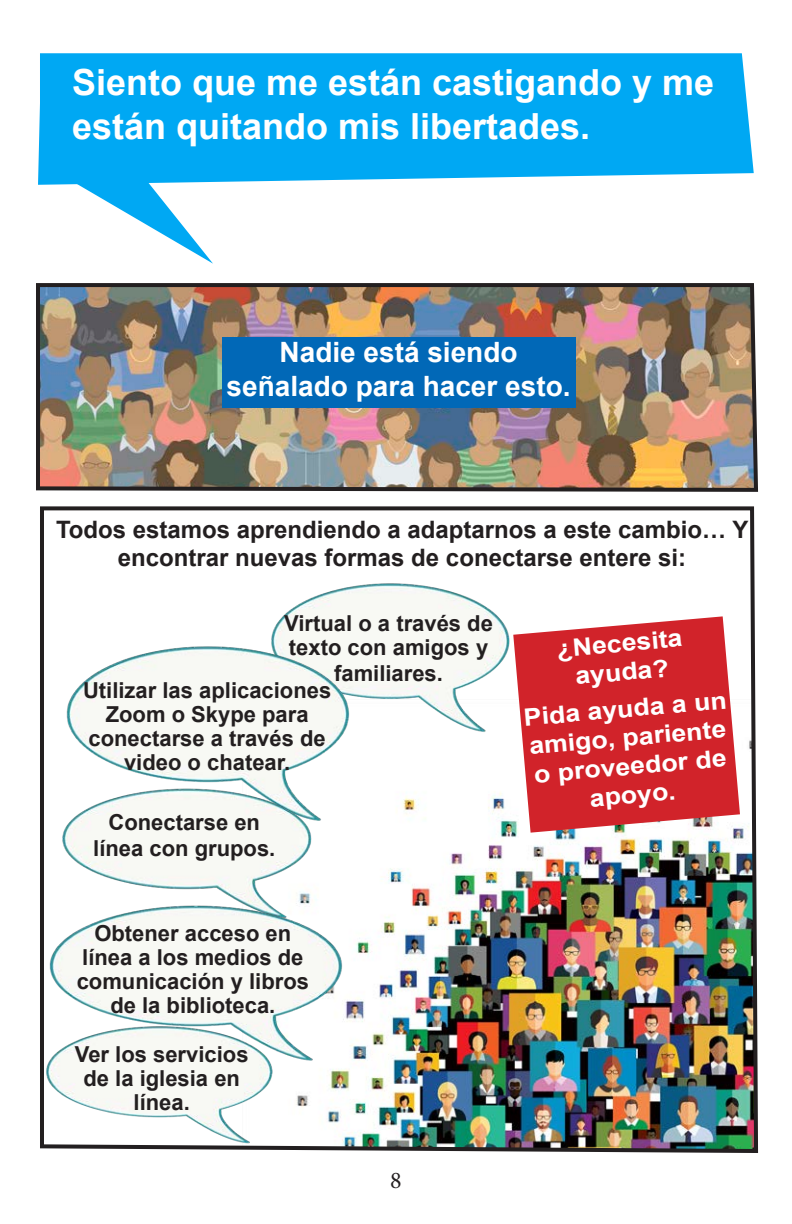
<style>
.page{position:relative;width:792px;height:1224px;background:#fff}
.page>*{position:absolute;margin:0;border:0;box-sizing:border-box;transform-origin:0 0}
.t1{font:700 36px/43.2px "Arial";color:#fff}
.t2{font:700 28px/33.6px "Arial";color:#fff;text-align:center}
.t3{font:700 24px/28.8px "Arial";color:#231f20;text-align:center}
.t4{font:700 24px/28.8px "Arial";color:#fff;text-align:center;scale:1.11 1}
.t5{font:24px "Minion Pro";color:#231f20}
.t6{font:700 22px/24px "Arial";color:#231f20;text-align:center}
</style>
<div class="page">
<img style="left:40px;top:506px;width:719px;height:647px">
<img style="left:36px;top:283px;width:723px;height:209px">
<svg style="left:79px;top:185px;width:134px;height:79px"></svg>
<div style="left:38px;top:53px;width:716px;height:132px;background:#00a8f3"></div>
<div style="left:222px;top:338px;width:353px;height:70px;background:#0168b7"></div>
<svg style="left:513px;top:616px;width:227px;height:217px;background:#d64349"></svg>
<img style="left:269px;top:579px;width:242px;height:158px">
<img style="left:65px;top:641px;width:286px;height:187px">
<img style="left:61px;top:785px;width:251px;height:115px">
<img style="left:45px;top:1022px;width:229px;height:126px">
<img style="left:47px;top:900px;width:296px;height:167px">
<p class="t1" style="left:72px;top:62px;width:644px">Siento que me están castigando y me están quitando mis libertades.</p>
<p class="t2" style="left:227px;top:337px;width:345px">Nadie está siendo señalado para hacer esto.</p>
<p class="t3" style="left:56px;top:516px;width:694px">Todos estamos aprendiendo a adaptarnos a este cambio… Y encontrar nuevas formas de conectarse entere si:</p>
<p class="t6" style="left:284px;top:612px;width:210px;text-align:left">Virtual o a través de texto con amigos y</p>
<p class="t6" style="left:334px;top:662px;width:110px">familiares.</p>
<p class="t6" style="left:83px;top:679px;width:250px">Utilizar las aplicaciones<br>Zoom o Skype para conectarse a través de video o chatear.</p>
<p class="t6" style="left:93px;top:810px;width:184px;line-height:26px">Conectarse en línea con grupos.</p>
<p class="t6" style="left:77px;top:922px;width:234px">Obtener acceso en línea a los medios de comunicación y libros de la biblioteca.</p>
<p class="t6" style="left:75px;top:1043px;width:175px">Ver los servicios de la iglesia en línea.</p>
<p class="t5" style="left:390px;top:1164px;width:13px">8</p>
<p class="t4" style="left:555px;top:635px;width:115px;rotate:-5deg">¿Necesita ayuda?</p>
<p class="t4" style="left:523px;top:704px;width:185px;rotate:-5deg">Pida ayuda a un amigo, pariente o proveedor de apoyo.</p>
</div>
